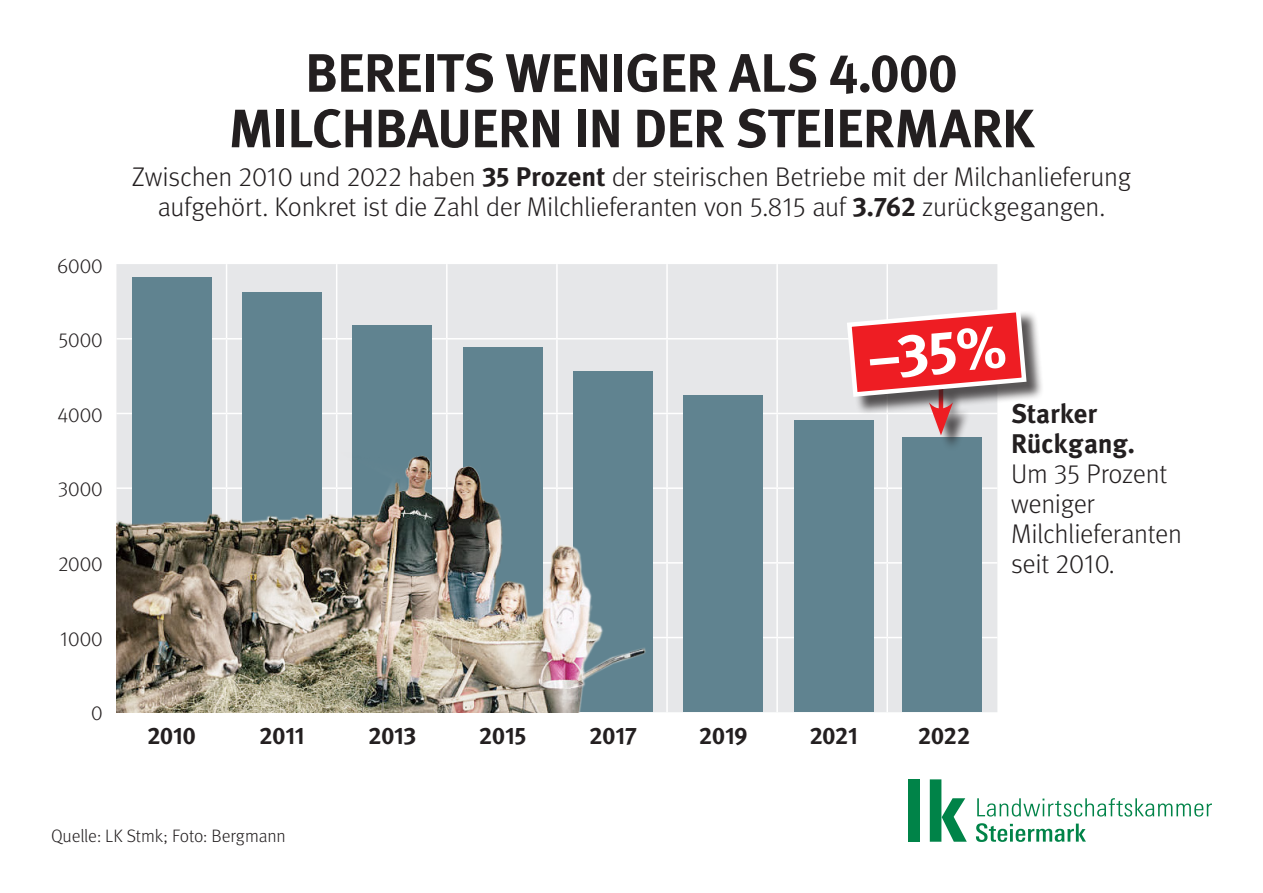
<style>
.page{position:relative;width:1263px;height:893px;background:#fff}
.page>*{position:absolute;margin:0;border:0;box-sizing:border-box;transform-origin:0 0}
._02_untertitel{font:700 59.55px "Meta Pro";color:#fff}
._01_titel{font:700 54px/55.5px "Meta Pro";letter-spacing:-.015em;color:#231f20;text-align:center}
._02_untertitel-2{font:300 27px/30px "Meta Pro";letter-spacing:-.01em;color:#231f20;text-align:center}
.info_text{font:700 24px "Meta Pro";letter-spacing:-.03em;color:#231f20}
.info_text-2{font:300 20.7px "Meta Pro";color:#231f20}
.quelle{font:300 18px "Meta Pro";letter-spacing:-.01em;color:#231f20}
.s1{font-weight:700}
</style>
<div class="page">
<svg style="left:977px;top:798px;width:235px;height:19px"></svg>
<svg style="left:976px;top:823px;width:110px;height:19px"></svg>
<div style="left:908px;top:779px;width:12px;height:63px;background:#008348"></div>
<svg style="left:930px;top:779px;width:37px;height:63px"></svg>
<div style="left:116px;top:264px;width:881px;height:448px;background:#e6e7e9"></div>
<hr style="left:226px;top:264px;width:1px;height:74px;background:#fff">
<hr style="left:336px;top:264px;width:1px;height:74px;background:#fff">
<hr style="left:446px;top:264px;width:2px;height:74px;background:#fff">
<hr style="left:556px;top:264px;width:2px;height:74px;background:#fff">
<hr style="left:666px;top:264px;width:2px;height:74px;background:#fff">
<hr style="left:776px;top:264px;width:2px;height:74px;background:#fff">
<hr style="left:886px;top:264px;width:2px;height:74px;background:#fff">
<hr style="left:116px;top:338px;width:111px;height:2px;background:#fff">
<hr style="left:227px;top:338px;width:110px;height:2px;background:#fff">
<hr style="left:226px;top:340px;width:1px;height:73px;background:#fff">
<hr style="left:337px;top:338px;width:110px;height:2px;background:#fff">
<hr style="left:336px;top:340px;width:1px;height:73px;background:#fff">
<hr style="left:447px;top:338px;width:110px;height:2px;background:#fff">
<hr style="left:446px;top:340px;width:2px;height:73px;background:#fff">
<hr style="left:557px;top:338px;width:110px;height:2px;background:#fff">
<hr style="left:556px;top:340px;width:2px;height:73px;background:#fff">
<hr style="left:667px;top:338px;width:110px;height:2px;background:#fff">
<hr style="left:666px;top:340px;width:2px;height:73px;background:#fff">
<hr style="left:777px;top:338px;width:110px;height:2px;background:#fff">
<hr style="left:776px;top:340px;width:2px;height:73px;background:#fff">
<hr style="left:116px;top:413px;width:111px;height:1px;background:#fff">
<hr style="left:227px;top:413px;width:110px;height:1px;background:#fff">
<hr style="left:226px;top:414px;width:1px;height:73px;background:#fff">
<hr style="left:337px;top:413px;width:110px;height:1px;background:#fff">
<hr style="left:336px;top:414px;width:1px;height:73px;background:#fff">
<hr style="left:447px;top:413px;width:110px;height:1px;background:#fff">
<hr style="left:446px;top:414px;width:2px;height:73px;background:#fff">
<hr style="left:557px;top:413px;width:110px;height:1px;background:#fff">
<hr style="left:556px;top:414px;width:2px;height:73px;background:#fff">
<hr style="left:667px;top:413px;width:110px;height:1px;background:#fff">
<hr style="left:666px;top:414px;width:2px;height:73px;background:#fff">
<hr style="left:777px;top:413px;width:110px;height:1px;background:#fff">
<hr style="left:776px;top:414px;width:2px;height:73px;background:#fff">
<hr style="left:886px;top:414px;width:2px;height:73px;background:#fff">
<hr style="left:667px;top:487px;width:110px;height:2px;background:#fff">
<hr style="left:777px;top:487px;width:110px;height:2px;background:#fff">
<hr style="left:776px;top:489px;width:2px;height:73px;background:#fff">
<hr style="left:887px;top:487px;width:110px;height:2px;background:#fff">
<hr style="left:886px;top:489px;width:2px;height:73px;background:#fff">
<hr style="left:667px;top:562px;width:110px;height:2px;background:#fff">
<hr style="left:777px;top:562px;width:110px;height:2px;background:#fff">
<hr style="left:776px;top:564px;width:2px;height:73px;background:#fff">
<hr style="left:887px;top:562px;width:110px;height:2px;background:#fff">
<hr style="left:886px;top:564px;width:2px;height:73px;background:#fff">
<hr style="left:667px;top:637px;width:110px;height:1px;background:#fff">
<hr style="left:777px;top:637px;width:110px;height:1px;background:#fff">
<hr style="left:776px;top:638px;width:2px;height:74px;background:#fff">
<hr style="left:887px;top:637px;width:110px;height:1px;background:#fff">
<hr style="left:886px;top:638px;width:2px;height:74px;background:#fff">
<div style="left:132px;top:277px;width:79px;height:435px;background:#608390"></div>
<div style="left:242px;top:293px;width:80px;height:419px;background:#608390"></div>
<div style="left:352px;top:325px;width:80px;height:387px;background:#608390"></div>
<div style="left:463px;top:347px;width:80px;height:365px;background:#608390"></div>
<div style="left:573px;top:371px;width:80px;height:341px;background:#608390"></div>
<div style="left:683px;top:396px;width:80px;height:316px;background:#608390"></div>
<div style="left:794px;top:420px;width:80px;height:292px;background:#608390"></div>
<div style="left:902px;top:438px;width:80px;height:274px;background:#608390"></div>
<img style="left:116px;top:439px;width:567px;height:273px">
<div style="left:932px;top:388px;width:38px;height:64px;background:#231f20;opacity:.75"></div>
<div style="left:850px;top:310px;width:195px;height:105px;background:#231f20;opacity:.75"></div>
<svg style="left:844px;top:305px;width:185px;height:130px"></svg>
<p class="info_text-2" style="left:57px;top:251px;width:47px">6000</p>
<p class="info_text-2" style="left:58px;top:325px;width:46px">5000</p>
<p class="info_text-2" style="left:58px;top:400px;width:47px">4000</p>
<p class="info_text-2" style="left:58px;top:474px;width:46px">3000</p>
<p class="info_text-2" style="left:58px;top:549px;width:46px">2000</p>
<p class="info_text-2" style="left:60px;top:623px;width:44px">1000</p>
<p class="info_text-2" style="left:91px;top:698px;width:13px">0</p>
<p class="_01_titel" style="left:229px;top:42px;width:807px">BEREITS WENIGER ALS 4.000<br>MILCHBAUERN IN DER STEIERMARK</p>
<p class="_02_untertitel-2" style="left:132px;top:160px;width:1000px">Zwischen 2010 und 2022 haben <span class="s1">35 Prozent</span> der steirischen Betriebe mit der Milchanlieferung aufgehört. Konkret ist die Zahl der Milchlieferanten von 5.815 auf <span class="s1">3.762</span> zurückgegangen.</p>
<p class="_02_untertitel" style="left:863px;top:312px;width:141px;rotate:-5deg">–35%</p>
<p class="_02_untertitel-2" style="left:1011px;top:398px;width:172px;text-align:left"><span class="s1">Starker<br>Rückgang.<br></span>Um 35 Prozent weniger<br>Milchlieferanten seit 2010.</p>
<p class="info_text" style="left:147px;top:717px;width:51px">2010</p>
<p class="info_text" style="left:259px;top:717px;width:47px">2011</p>
<p class="info_text" style="left:368px;top:717px;width:50px">2013</p>
<p class="info_text" style="left:479px;top:717px;width:49px">2015</p>
<p class="info_text" style="left:589px;top:717px;width:49px">2017</p>
<p class="info_text" style="left:699px;top:717px;width:50px">2019</p>
<p class="info_text" style="left:809px;top:717px;width:50px">2021</p>
<p class="info_text" style="left:918px;top:717px;width:54px">2022</p>
<p class="quelle" style="left:51px;top:823px;width:236px">Quelle: LK Stmk; Foto: Bergmann</p>
</div>
